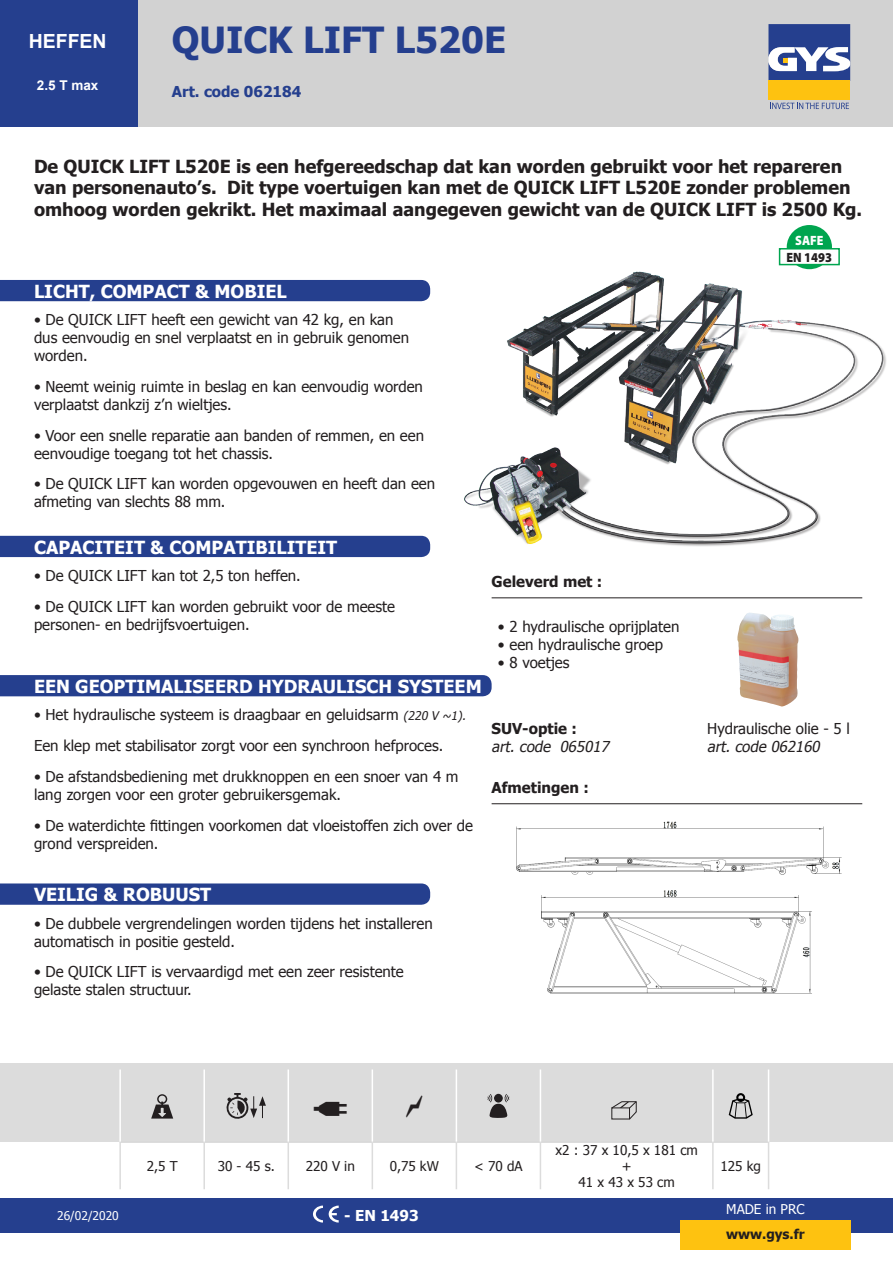
<style>
.page{position:relative;width:893px;height:1263px;background:#fff}
.page>*{position:absolute;margin:0;border:0;box-sizing:border-box;transform-origin:0 0}
.t1{font:700 36px "Tahoma";color:#253f8e}
.t2{font:700 19.5px "Arial";color:#fff}
.t3{font:700 18px/21.6px "Tahoma";color:#231f20}
.t4{font:700 18px "Tahoma";color:#fff}
.t5{font:15px/18px "Tahoma";color:#231f20}
.t6{font:700 15px "Tahoma";color:#231f20}
.t7{font:italic 15px "Tahoma";color:#231f20}
.t8{font:700 15px "Tahoma";color:#253f8e}
.t9{font:700 15px "Tahoma";color:#fff}
.t10{font:13.5px "Tahoma";color:#231f20}
.t11{font:700 13.5px "Tahoma";color:#231f20}
.t12{font:13.5px "Tahoma";color:#fff}
.t13{font:700 13.5px "Arial";color:#fff}
.Texte_Normal_9pt{font:900 13.5px "Myriad Pro";color:#231f20;scale:.9 1}
.Texte_Normal_9pt-2{font:900 13.5px "Myriad Pro";color:#fff;scale:.9 1}
.t14{font:12px "Tahoma";color:#fff}
.s1{font-style:italic;font-size:12px}
</style>
<div class="page">
<div style="left:137px;top:0;width:756px;height:127px;background:#d2d2d2"></div>
<div style="left:0;top:1198px;width:893px;height:34px;background:#253f8e"></div>
<div style="left:768px;top:81px;width:82px;height:19px;background:#fec210"></div>
<svg style="left:768px;top:24px;width:82px;height:57px;background:#6575a9"></svg>
<svg style="left:770px;top:103px;width:79px;height:6px"></svg>
<div style="left:0;top:0;width:137px;height:127px;background:#253f8e"></div>
<div style="left:680px;top:1220px;width:170px;height:30px;background:#fec210"></div>
<div style="left:0;top:1063px;width:893px;height:79px;background:#dcdcdc"></div>
<svg style="left:313px;top:1205px;width:10px;height:17px"></svg>
<svg style="left:329px;top:1205px;width:10px;height:17px"></svg>
<svg style="left:287px;top:1143px;width:253px;height:46px"></svg>
<hr style="left:119px;top:1069px;width:2px;height:73px;background:#fff">
<hr style="left:203px;top:1069px;width:2px;height:73px;background:#fff">
<hr style="left:288px;top:1069px;width:1px;height:73px;background:#fff">
<hr style="left:372px;top:1069px;width:1px;height:73px;background:#fff">
<hr style="left:456px;top:1069px;width:1px;height:73px;background:#fff">
<hr style="left:540px;top:1069px;width:1px;height:73px;background:#fff">
<hr style="left:712px;top:1069px;width:2px;height:73px;background:#fff">
<hr style="left:768px;top:1069px;width:1px;height:73px;background:#fff">
<hr style="left:540px;top:1142px;width:173px;height:1px;background:#d2d2d2">
<hr style="left:713px;top:1142px;width:56px;height:1px;background:#d2d2d2">
<hr style="left:119px;top:1142px;width:85px;height:1px;background:#d2d2d2">
<hr style="left:204px;top:1142px;width:84px;height:1px;background:#d2d2d2">
<hr style="left:288px;top:1142px;width:84px;height:1px;background:#d2d2d2">
<hr style="left:372px;top:1142px;width:84px;height:1px;background:#d2d2d2">
<hr style="left:456px;top:1142px;width:84px;height:1px;background:#d2d2d2">
<hr style="left:119px;top:1142px;width:2px;height:47px;background:#dcdcdc">
<hr style="left:203px;top:1142px;width:2px;height:47px;background:#dcdcdc">
<hr style="left:288px;top:1142px;width:1px;height:47px;background:#dcdcdc">
<hr style="left:372px;top:1142px;width:1px;height:47px;background:#dcdcdc">
<hr style="left:456px;top:1142px;width:1px;height:47px;background:#dcdcdc">
<hr style="left:540px;top:1142px;width:1px;height:47px;background:#dcdcdc">
<hr style="left:712px;top:1142px;width:2px;height:47px;background:#dcdcdc">
<hr style="left:768px;top:1142px;width:1px;height:47px;background:#dcdcdc">
<svg style="left:151px;top:1094px;width:22px;height:24px"></svg>
<svg style="left:226px;top:1093px;width:40px;height:26px"></svg>
<svg style="left:487px;top:1094px;width:22px;height:24px"></svg>
<svg style="left:611px;top:1101px;width:26px;height:19px"></svg>
<svg style="left:729px;top:1093px;width:24px;height:26px"></svg>
<img style="left:737px;top:613px;width:61px;height:94px">
<hr style="left:492px;top:803px;width:370px;height:1px;background:#231f20">
<hr style="left:492px;top:597px;width:370px;height:1px;background:#231f20">
<img style="left:516px;top:821px;width:326px;height:54px">
<img style="left:541px;top:890px;width:271px;height:103px">
<img style="left:414px;top:264px;width:472px;height:294px">
<div style="left:787px;top:225px;width:45px;height:44px;background:#00a54f;border-radius:50%"></div>
<div style="left:780px;top:249px;width:59px;height:16px;background:#fff"></div>
<div style="left:779px;top:248px;width:61px;height:17px;border:2px solid #00a54f"></div>
<div style="left:0;top:280px;width:430px;height:21px;background:#253f8e"></div>
<div style="left:0;top:536px;width:430px;height:21px;background:#253f8e"></div>
<div style="left:0;top:675px;width:492px;height:21px;background:#253f8e"></div>
<svg style="left:0;top:883px;width:430px;height:22px;background:#2c4592"></svg>
<p class="t2" style="left:29px;top:29px;width:79px">HEFFEN</p>
<p class="t13" style="left:37px;top:77px;width:63px">2.5 T max</p>
<p class="t1" style="left:172px;top:15px;width:336px">QUICK LIFT L520E</p>
<p class="t8" style="left:172px;top:81px;width:131px">Art. code 062184</p>
<p class="t3" style="left:34px;top:154px;width:830px">De QUICK LIFT L520E is een hefgereedschap dat kan worden gebruikt voor het repareren van personenauto’s. Dit type voertuigen kan met de QUICK LIFT L520E zonder problemen omhoog worden gekrikt. Het maximaal aangegeven gewicht van de QUICK LIFT is 2500 Kg.</p>
<p class="Texte_Normal_9pt-2" style="left:795px;top:231px;width:33px">SAFE</p>
<p class="Texte_Normal_9pt" style="left:787px;top:248px;width:52px">EN 1493</p>
<p class="t4" style="left:34px;top:278px;width:254px">LICHT, COMPACT &amp; MOBIEL</p>
<p class="t5" style="left:34px;top:310px;width:377px">• De QUICK LIFT heeft een gewicht van 42 kg, en kan dus eenvoudig en snel verplaatst en in gebruik genomen worden.</p>
<p class="t5" style="left:34px;top:377px;width:390px">• Neemt weinig ruimte in beslag en kan eenvoudig worden verplaatst dankzij z’n wieltjes.</p>
<p class="t5" style="left:34px;top:425px;width:392px">• Voor een snelle reparatie aan banden of remmen, en een eenvoudige toegang tot het chassis.</p>
<p class="t5" style="left:34px;top:474px;width:403px">• De QUICK LIFT kan worden opgevouwen en heeft dan een afmeting van slechts 88 mm.</p>
<p class="t4" style="left:34px;top:534px;width:305px">CAPACITEIT &amp; COMPATIBILITEIT</p>
<p class="t5" style="left:34px;top:566px;width:268px">• De QUICK LIFT kan tot 2,5 ton heffen.</p>
<p class="t5" style="left:34px;top:597px;width:363px">• De QUICK LIFT kan worden gebruikt voor de meeste personen- en bedrijfsvoertuigen.</p>
<p class="t4" style="left:34px;top:674px;width:449px">EEN GEOPTIMALISEERD HYDRAULISCH SYSTEEM</p>
<p class="t5" style="left:34px;top:705px;width:436px">• Het hydraulische systeem is draagbaar en geluidsarm <span class="s1">(220 V ~1).</span></p>
<p class="t5" style="left:34px;top:736px;width:411px">Een klep met stabilisator zorgt voor een synchroon hefproces.</p>
<p class="t5" style="left:34px;top:767px;width:426px">• De afstandsbediening met drukknoppen en een snoer van 4 m lang zorgen voor een groter gebruikersgemak.</p>
<p class="t5" style="left:34px;top:815px;width:440px">• De waterdichte fittingen voorkomen dat vloeistoffen zich over de grond verspreiden.</p>
<p class="t6" style="left:492px;top:571px;width:112px">Geleverd met :</p>
<p class="t5" style="left:498px;top:617px;width:183px">• 2 hydraulische oprijplaten</p>
<p class="t5" style="left:498px;top:635px;width:167px">• een hydraulische groep</p>
<p class="t5" style="left:498px;top:653px;width:73px">• 8 voetjes</p>
<p class="t6" style="left:492px;top:718px;width:87px">SUV-optie :</p>
<p class="t7" style="left:492px;top:737px;width:122px">art. code 065017</p>
<p class="t6" style="left:492px;top:777px;width:99px">Afmetingen :</p>
<p class="t4" style="left:34px;top:882px;width:179px">VEILIG &amp; ROBUUST</p>
<p class="t5" style="left:34px;top:913px;width:400px">• De dubbele vergrendelingen worden tijdens het installeren automatisch in positie gesteld.</p>
<p class="t5" style="left:34px;top:962px;width:371px">• De QUICK LIFT is vervaardigd met een zeer resistente gelaste stalen structuur.</p>
<p class="t5" style="left:707px;top:719px;width:144px">Hydraulische olie - 5 l</p>
<p class="t7" style="left:707px;top:737px;width:117px">art. code 062160</p>
<p class="t14" style="left:57px;top:1207px;width:63px">26/02/2020</p>
<p class="t10" style="left:147px;top:1157px;width:32px">2,5 T</p>
<p class="t10" style="left:218px;top:1157px;width:59px">30 - 45 s.</p>
<p class="t10" style="left:306px;top:1157px;width:51px">220 V in</p>
<p class="t10" style="left:390px;top:1157px;width:51px">0,75 kW</p>
<p class="t10" style="left:474px;top:1157px;width:50px">&lt; 70 dA</p>
<p class="t9" style="left:344px;top:1205px;width:76px">- EN 1493</p>
<p class="t10" style="left:555px;top:1141px;width:144px">x2 : 37 x 10,5 x 181 cm</p>
<p class="t10" style="left:622px;top:1157px;width:11px">+</p>
<p class="t10" style="left:578px;top:1173px;width:98px">41 x 43 x 53 cm</p>
<p class="t10" style="left:720px;top:1157px;width:42px">125 kg</p>
<p class="t12" style="left:726px;top:1200px;width:80px">MADE in PRC</p>
<p class="t11" style="left:726px;top:1225px;width:80px">www.gys.fr</p>
</div>
